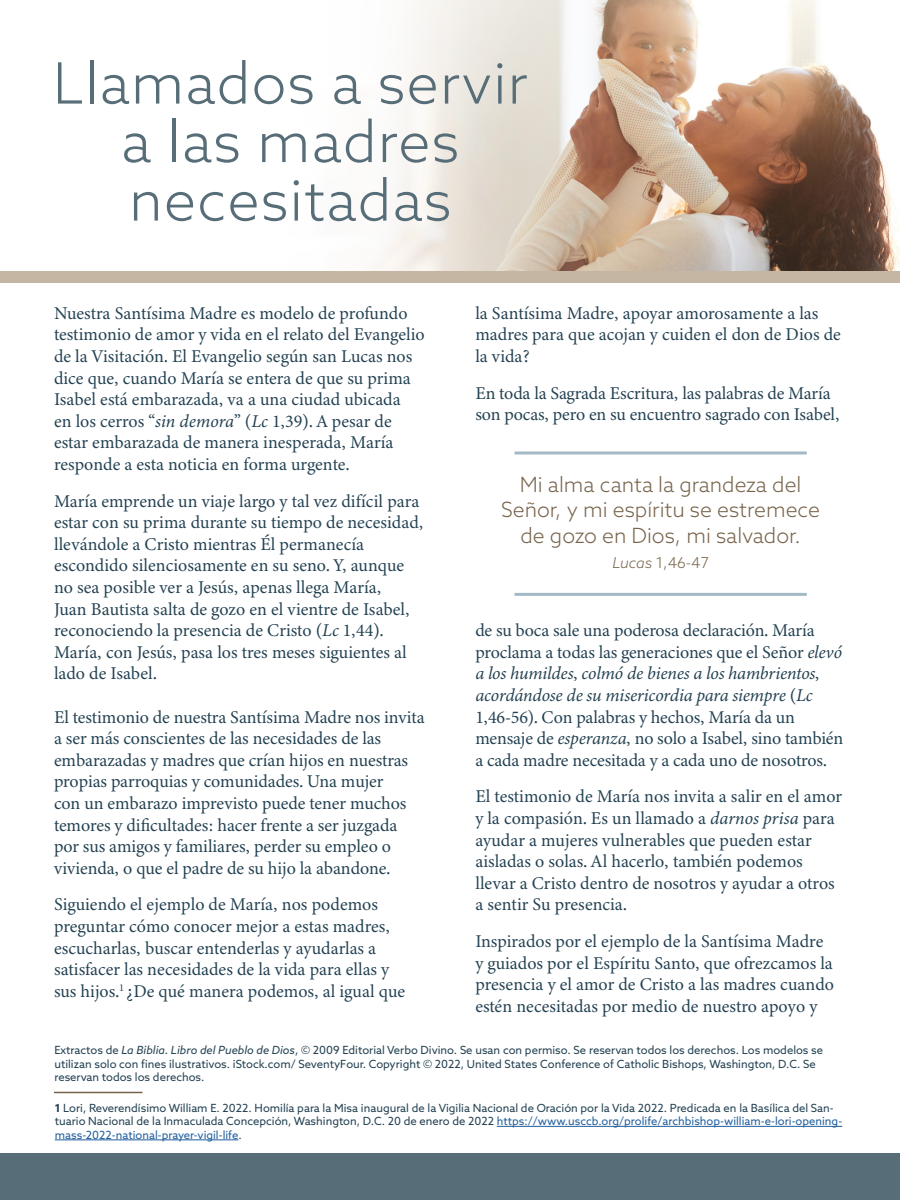
<style>
.page{position:relative;width:900px;height:1200px;background:#fff}
.page>*{position:absolute;margin:0;border:0;box-sizing:border-box;transform-origin:0 0}
.t1{font:300 57px/58.5px "Azo Sans";letter-spacing:.02em;color:#576d78}
.t2{font:300 21px/25.2px "Azo Sans";color:#78644c;text-align:center}
.t3{font:18px/21.6px "Minion Variable Concept";letter-spacing:-.005em;color:#234152}
.t4{font:300 15px "Azo Sans";color:#78644c}
.t5{font:11.25px/13.5px "Azo Sans";color:#234152}
.s1{font-style:italic}
.s2{font-weight:700}
.s3{color:#215e9e}
</style>
<div class="page">
<img style="left:218px;top:0;width:682px;height:272px">
<div style="left:0;top:272px;width:900px;height:12px;background:#c4b6a3"></div>
<hr style="left:497px;top:1126px;width:345px;height:1px;background:#215e9e">
<hr style="left:55px;top:1140px;width:183px;height:1px;background:#215e9e">
<hr style="left:54px;top:1092px;width:88px;height:1px;background:#78644c">
<div style="left:0;top:1154px;width:900px;height:46px;background:#576d78"></div>
<hr style="left:515px;top:452px;width:292px;height:2px;background:#a3b9c5">
<hr style="left:515px;top:593px;width:292px;height:3px;background:#a3b9c5">
<p class="t1" style="left:53px;top:53px;width:476px">Llamados a servir</p>
<p class="t1" style="left:121px;top:112px;width:340px">a las madres necesitadas</p>
<p class="t3" style="left:54px;top:302px;width:372px">Nuestra Santísima Madre es modelo de profundo testimonio de amor y vida en el relato del Evangelio de la Visitación. El Evangelio según san Lucas nos dice que, cuando María se entera de que su prima Isabel está embarazada, va a una ciudad ubicada<br>en los cerros “<span class="s1">sin demora</span>” (<span class="s1">Lc</span> 1,39). A pesar de estar embarazada de manera inesperada, María responde a esta noticia en forma urgente.</p>
<p class="t3" style="left:54px;top:490px;width:371px">María emprende un viaje largo y tal vez difícil para estar con su prima durante su tiempo de necesidad, llevándole a Cristo mientras Él permanecía escondido silenciosamente en su seno. Y, aunque no sea posible ver a Jesús, apenas llega María,<br>Juan Bautista salta de gozo en el vientre de Isabel, reconociendo la presencia de Cristo (<span class="s1">Lc</span> 1,44).<br>María, con Jesús, pasa los tres meses siguientes al lado de Isabel.</p>
<p class="t3" style="left:54px;top:706px;width:372px">El testimonio de nuestra Santísima Madre nos invita a ser más conscientes de las necesidades de las embarazadas y madres que crían hijos en nuestras propias parroquias y comunidades. Una mujer<br>con un embarazo imprevisto puede tener muchos temores y dificultades: hacer frente a ser juzgada por sus amigos y familiares, perder su empleo o vivienda, o que el padre de su hijo la abandone.</p>
<p class="t3" style="left:54px;top:894px;width:353px">Siguiendo el ejemplo de María, nos podemos preguntar cómo conocer mejor a estas madres, escucharlas, buscar entenderlas y ayudarlas a satisfacer las necesidades de la vida para ellas y sus hijos.<sup>1</sup> ¿De qué manera podemos, al igual que</p>
<p class="t3" style="left:475px;top:302px;width:367px">la Santísima Madre, apoyar amorosamente a las madres para que acojan y cuiden el don de Dios de la vida?</p>
<p class="t3" style="left:475px;top:382px;width:366px">En toda la Sagrada Escritura, las palabras de María son pocas, pero en su encuentro sagrado con Isabel,</p>
<p class="t2" style="left:501px;top:472px;width:320px">Mi alma canta la grandeza del<br>Señor, y mi espíritu se estremece de gozo en Dios, mi salvador.</p>
<p class="t4" style="left:612px;top:553px;width:98px"><span class="s1">Lucas</span> 1,46-47</p>
<p class="t3" style="left:475px;top:619px;width:370px">de su boca sale una poderosa declaración. María proclama a todas las generaciones que el Señor <span class="s1">elevó a los humildes</span>, <span class="s1">colmó de bienes a los hambrientos</span>, <span class="s1">acordándose de su misericordia para siempre</span> (<span class="s1">Lc </span>1,46-56). Con palabras y hechos, María da un mensaje de <span class="s1">esperanza</span>, no solo a Isabel, sino también a cada madre necesitada y a cada uno de nosotros.</p>
<p class="t3" style="left:475px;top:786px;width:368px">El testimonio de María nos invita a salir en el amor y la compasión. Es un llamado a <span class="s1">darnos prisa</span> para ayudar a mujeres vulnerables que pueden estar aisladas o solas. Al hacerlo, también podemos llevar a Cristo dentro de nosotros y ayudar a otros a sentir Su presencia.</p>
<p class="t3" style="left:475px;top:930px;width:360px">Inspirados por el ejemplo de la Santísima Madre y guiados por el Espíritu Santo, que ofrezcamos la presencia y el amor de Cristo a las madres cuando estén necesitadas por medio de nuestro apoyo y</p>
<p class="t5" style="left:54px;top:1043px;width:770px">Extractos de <span class="s1">La Biblia. Libro del Pueblo de Dios</span>, © 2009 Editorial Verbo Divino. Se usan con permiso. Se reservan todos los derechos. Los modelos se utilizan solo con fines ilustrativos. iStock.com/ SeventyFour. Copyright © 2022, United States Conference of Catholic Bishops, Washington, D.C. Se reservan todos los derechos.</p>
<p class="t5" style="left:55px;top:1101px;width:789px"><span class="s2">1</span> Lori, Reverendísimo William E. 2022. Homilía para la Misa inaugural de la Vigilia Nacional de Oración por la Vida 2022. Predicada en la Basílica del San&shy;tuario Nacional de la Inmaculada Concepción, Washington, D.C. 20 de enero de 2022 <span class="s3">https://www.usccb.org/prolife/archbishop-william-e-lori-opening&shy;mass-2022-national-prayer-vigil-life</span>.</p>
</div>
